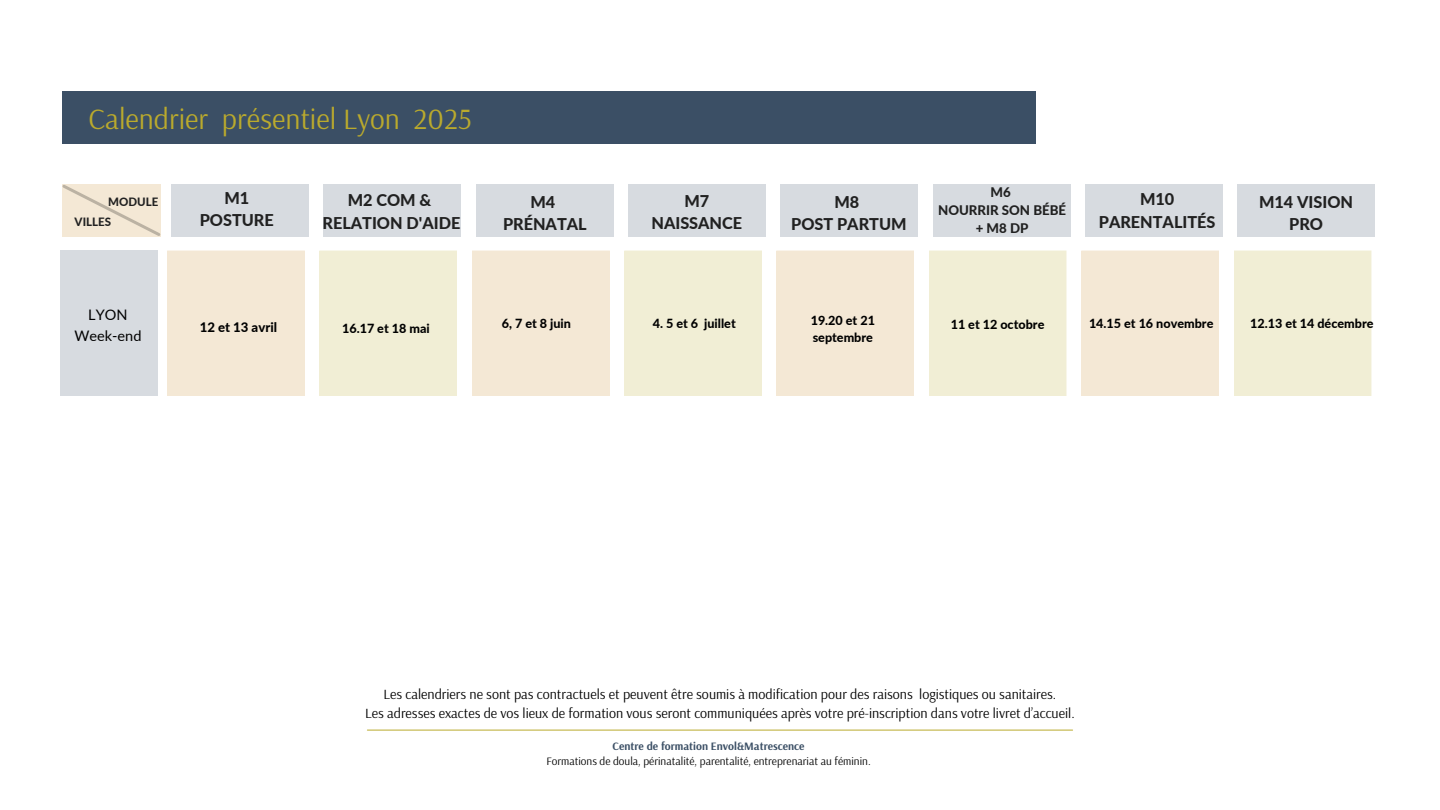
<style>
.page{position:relative;width:1440px;height:810px;background:#fff}
.page>*{position:absolute;margin:0;border:0;box-sizing:border-box;transform-origin:0 0}
.t1{font:29.4px "Arsenal";color:#baaa2d}
.t2{font:800 16.3px/22.5px "Lato";color:#212121;text-align:center}
.t3{font:14.5px/20.2px "Lato";color:#000;text-align:center}
.t4{font:14px/19.5px "Arsenal";color:#000;text-align:center}
.t5{font:800 13.3px/18px "Lato";color:#212121;text-align:center}
.t6{font:800 13.1px "Lato";color:#000}
.t7{font:800 12.6px/17.2px "Lato";color:#000}
.t8{font:800 11.5px "Lato";color:#212121}
.t9{font:11.3px "Arsenal";color:#000}
.t10{font:700 11.3px "Arsenal";color:#3b4f65}
</style>
<div class="page">
<div style="left:171px;top:184px;width:137px;height:52px;background:#d7dbe0"></div>
<div style="left:324px;top:184px;width:137px;height:52px;background:#d7dbe0"></div>
<div style="left:476px;top:184px;width:137px;height:52px;background:#d7dbe0"></div>
<div style="left:629px;top:184px;width:137px;height:52px;background:#d7dbe0"></div>
<div style="left:781px;top:184px;width:137px;height:52px;background:#d7dbe0"></div>
<div style="left:933px;top:184px;width:137px;height:52px;background:#d7dbe0"></div>
<div style="left:1086px;top:184px;width:137px;height:52px;background:#d7dbe0"></div>
<div style="left:1238px;top:184px;width:137px;height:52px;background:#d7dbe0"></div>
<svg style="left:62px;top:184px;width:99px;height:53px;background:#f0e4d1"></svg>
<div style="left:62px;top:91px;width:974px;height:53px;background:#3b4f65"></div>
<div style="left:60px;top:251px;width:98px;height:145px;background:#d7dbe0"></div>
<div style="left:167px;top:251px;width:138px;height:145px;background:#f4e8d5"></div>
<div style="left:179px;top:263px;width:113px;height:121px;background:#f4e8d5"></div>
<div style="left:319px;top:251px;width:138px;height:145px;background:#f1eed5"></div>
<div style="left:332px;top:263px;width:113px;height:121px;background:#f1eed5"></div>
<div style="left:472px;top:251px;width:138px;height:145px;background:#f4e8d5"></div>
<div style="left:484px;top:263px;width:113px;height:121px;background:#f4e8d5"></div>
<div style="left:624px;top:251px;width:138px;height:145px;background:#f1eed5"></div>
<div style="left:637px;top:263px;width:113px;height:121px;background:#f1eed5"></div>
<div style="left:776px;top:251px;width:138px;height:145px;background:#f4e8d5"></div>
<div style="left:789px;top:263px;width:113px;height:121px;background:#f4e8d5"></div>
<div style="left:929px;top:251px;width:138px;height:145px;background:#f1eed5"></div>
<div style="left:941px;top:263px;width:113px;height:121px;background:#f1eed5"></div>
<div style="left:1081px;top:251px;width:138px;height:145px;background:#f4e8d5"></div>
<div style="left:1094px;top:263px;width:113px;height:121px;background:#f4e8d5"></div>
<div style="left:1234px;top:251px;width:137px;height:145px;background:#f1eed5"></div>
<div style="left:1246px;top:263px;width:113px;height:121px;background:#f1eed5"></div>
<hr style="left:367px;top:730px;width:706px;height:1px;background:#baaa2d">
<h2 class="t1" style="left:88px;top:99px;width:385px">Calendrier présentiel Lyon 2025</h2>
<p class="t8" style="left:108px;top:195px;width:52px">MODULE</p>
<h1 class="t8" style="left:75px;top:215px;width:38px">VILLES</h1>
<p class="t2" style="left:200px;top:186px;width:76px">M1<br>POSTURE</p>
<h2 class="t5" style="left:938px;top:183px;width:130px">M6<br>NOURRIR SON BÉBÉ + M8 DP</h2>
<h6 class="t2" style="left:323px;top:189px;width:139px">M2 COM &amp;<br>RELATION D'AIDE</h6>
<h6 class="t2" style="left:503px;top:190px;width:85px">M4<br>PRÉNATAL</h6>
<h2 class="t2" style="left:651px;top:189px;width:92px">M7<br>NAISSANCE</h2>
<h5 class="t2" style="left:791px;top:190px;width:117px">M8<br>POST PARTUM</h5>
<h4 class="t2" style="left:1099px;top:188px;width:118px">M10<br>PARENTALITÉS</h4>
<h2 class="t2" style="left:1259px;top:190px;width:96px">M14 VISION<br>PRO</h2>
<p class="t3" style="left:74px;top:305px;width:69px">LYON<br>Week-end</p>
<h2 class="t7" style="left:502px;top:314px;width:71px">6, 7 et 8 juin</h2>
<p class="t7" style="left:653px;top:315px;width:84px">4. 5 et 6 juillet</p>
<h3 class="t7" style="left:811px;top:311px;width:66px">19.20 et 21 septembre</h3>
<p class="t6" style="left:200px;top:319px;width:79px">12 et 13 avril</p>
<h2 class="t7" style="left:342px;top:319px;width:89px">16.17 et 18 mai</h2>
<p class="t7" style="left:951px;top:316px;width:95px">11 et 12 octobre</p>
<h2 class="t7" style="left:1089px;top:314px;width:126px">14.15 et 16 novembre</h2>
<p class="t7" style="left:1250px;top:315px;width:125px">12.13 et 14 décembre</p>
<h5 class="t4" style="left:365px;top:684px;width:711px">Les calendriers ne sont pas contractuels et peuvent être soumis à modification pour des raisons logistiques ou sanitaires.<br>Les adresses exactes de vos lieux de formation vous seront communiquées après votre pré-inscription dans votre livret d’accueil.</h5>
<p class="t10" style="left:613px;top:738px;width:194px">Centre de formation Envol&amp;Matrescence</p>
<p class="t9" style="left:547px;top:754px;width:326px">Formations de doula, périnatalité, parentalité, entreprenariat au féminin.</p>
</div>
